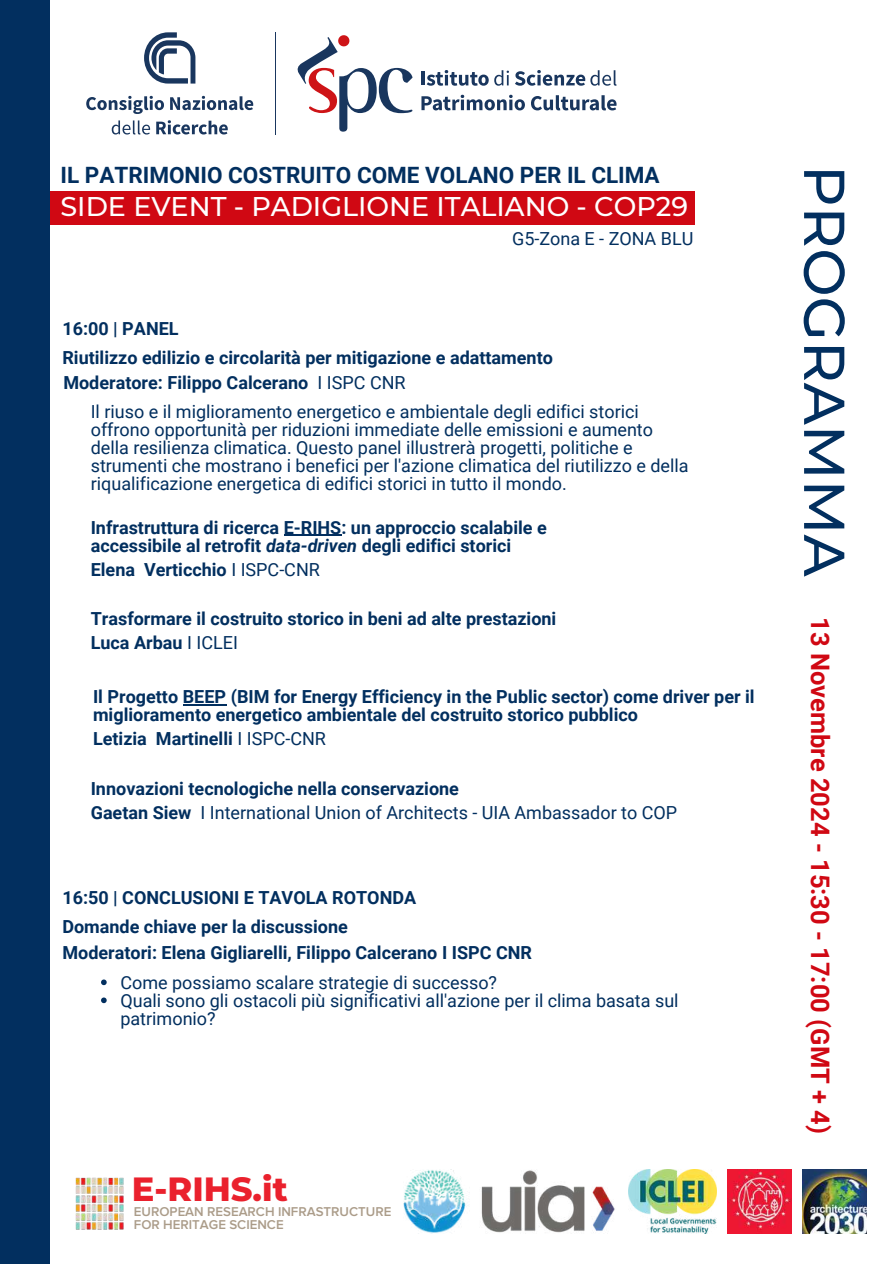
<style>
.page{position:relative;width:894px;height:1264px;background:#fff}
.page>*{position:absolute;margin:0;border:0;box-sizing:border-box;transform-origin:0 0}
.t1{font:500 57.45px "Montserrat";color:#022f5f}
.t2{font:800 33.6px "Montserrat";color:#ea212d}
.t3{font:500 27px "Montserrat";color:#fff}
.t4{font:700 25.5px "Roboto";color:#d00813}
.t5{font:700 22.5px "Roboto";color:#022f5f}
.t6{font:700 18px/18px "Roboto";color:#022f5f}
.t7{font:18px/18px "Roboto";color:#022f5f}
.t8{font:600 13.2px/13.2px "Proxima Nova";color:#ab9c89}
.s1{font-weight:400}
.s2{font-style:italic}
.s3{font-weight:700}
</style>
<div class="page">
<div style="left:0;top:191px;width:694px;height:33px;background:#d00813"></div>
<div style="left:0;top:0;width:49px;height:1263px;background:#022f5f"></div>
<svg style="left:101px;top:979px;width:6px;height:6px"></svg>
<svg style="left:101px;top:997px;width:6px;height:6px"></svg>
<hr style="left:284px;top:534px;width:57px;height:2px;background:#022f5f">
<hr style="left:183px;top:704px;width:43px;height:1px;background:#022f5f">
<hr style="left:275px;top:32px;width:1px;height:102px;background:#19365e">
<svg style="left:297px;top:35px;width:115px;height:97px"></svg>
<hr style="left:421px;top:71px;width:3px;height:14px;background:#19365e">
<svg style="left:426px;top:70px;width:62px;height:16px"></svg>
<svg style="left:494px;top:70px;width:122px;height:16px"></svg>
<svg style="left:421px;top:95px;width:104px;height:15px"></svg>
<svg style="left:531px;top:95px;width:85px;height:15px"></svg>
<svg style="left:144px;top:32px;width:51px;height:52px"></svg>
<svg style="left:86px;top:96px;width:78px;height:18px"></svg>
<svg style="left:170px;top:96px;width:83px;height:14px"></svg>
<svg style="left:156px;top:120px;width:72px;height:14px"></svg>
<svg style="left:112px;top:120px;width:38px;height:14px"></svg>
<img style="left:802px;top:1169px;width:64px;height:64px">
<img style="left:727px;top:1169px;width:64px;height:64px">
<img style="left:481px;top:1170px;width:134px;height:63px">
<img style="left:628px;top:1169px;width:87px;height:64px">
<img style="left:403px;top:1169px;width:64px;height:64px">
<img style="left:75px;top:1177px;width:49px;height:53px">
<p class="t5" style="left:60px;top:162px;width:600px">IL PATRIMONIO COSTRUITO COME VOLANO PER IL CLIMA</p>
<h3 class="t3" style="left:60px;top:189px;width:629px">SIDE EVENT - PADIGLIONE ITALIANO - COP29</h3>
<p class="t6" style="left:62px;top:319px;width:118px">16:00 | PANEL</p>
<p class="t7" style="left:512px;top:230px;width:183px">G5-Zona E - ZONA BLU</p>
<p class="t6" style="left:62px;top:349px;width:492px">Riutilizzo edilizio e circolarità per mitigazione e adattamento</p>
<p class="t6" style="left:63px;top:373px;width:343px">Moderatore: Filippo Calcerano <span class="s1">I ISPC CNR</span></p>
<p class="t7" style="left:91px;top:403px;width:599px">Il riuso e il miglioramento energetico e ambientale degli edifici storici offrono opportunità per riduzioni immediate delle emissioni e aumento della resilienza climatica. Questo panel illustrerà progetti, politiche e strumenti che mostrano i benefici per l'azione climatica del riutilizzo e della riqualificazione energetica di edifici storici in tutto il mondo.</p>
<p class="t6" style="left:91px;top:518px;width:457px">Infrastruttura di ricerca E-RIHS: un approccio scalabile e accessibile al retrofit <span class="s2">data-driven</span> degli edifici storici</p>
<p class="t6" style="left:91px;top:560px;width:230px">Elena Verticchio <span class="s1">I ISPC-CNR</span></p>
<p class="t6" style="left:91px;top:610px;width:467px">Trasformare il costruito storico in beni ad alte prestazioni</p>
<p class="t6" style="left:91px;top:634px;width:149px">Luca Arbau <span class="s1">I ICLEI</span></p>
<p class="t6" style="left:93px;top:687px;width:663px">Il Progetto BEEP (BIM for Energy Efficiency in the Public sector) come driver per il miglioramento energetico ambientale del costruito storico pubblico</p>
<p class="t6" style="left:93px;top:730px;width:234px">Letizia Martinelli <span class="s1">I ISPC-CNR</span></p>
<p class="t6" style="left:91px;top:779px;width:369px">Innovazioni tecnologiche nella conservazione</p>
<p class="t7" style="left:91px;top:803px;width:588px"><span class="s3">Gaetan Siew</span> I International Union of Architects - UIA Ambassador to COP</p>
<p class="t6" style="left:62px;top:889px;width:355px">16:50 | CONCLUSIONI E TAVOLA ROTONDA</p>
<p class="t6" style="left:62px;top:918px;width:287px">Domande chiave per la discussione</p>
<p class="t6" style="left:62px;top:943px;width:471px">Moderatori: Elena Gigliarelli, Filippo Calcerano I ISPC CNR</p>
<p class="t7" style="left:120px;top:973px;width:559px">Come possiamo scalare strategie di successo?<br>Quali sono gli ostacoli più significativi all'azione per il clima basata sul patrimonio?</p>
<h2 class="t2" style="left:132px;top:1168px;width:157px">E-RIHS.it</h2>
<p class="t8" style="left:134px;top:1205px;width:259px">EUROPEAN RESEARCH INFRASTRUCTURE<br>FOR HERITAGE SCIENCE</p>
<h1 class="t1" style="left:859px;top:165px;width:413px;rotate:90deg">PROGRAMMA</h1>
<h3 class="t4" style="left:834px;top:617px;width:518px;rotate:90deg">13 Novembre 2024 - 15:30 - 17:00 (GMT + 4)</h3>
</div>
